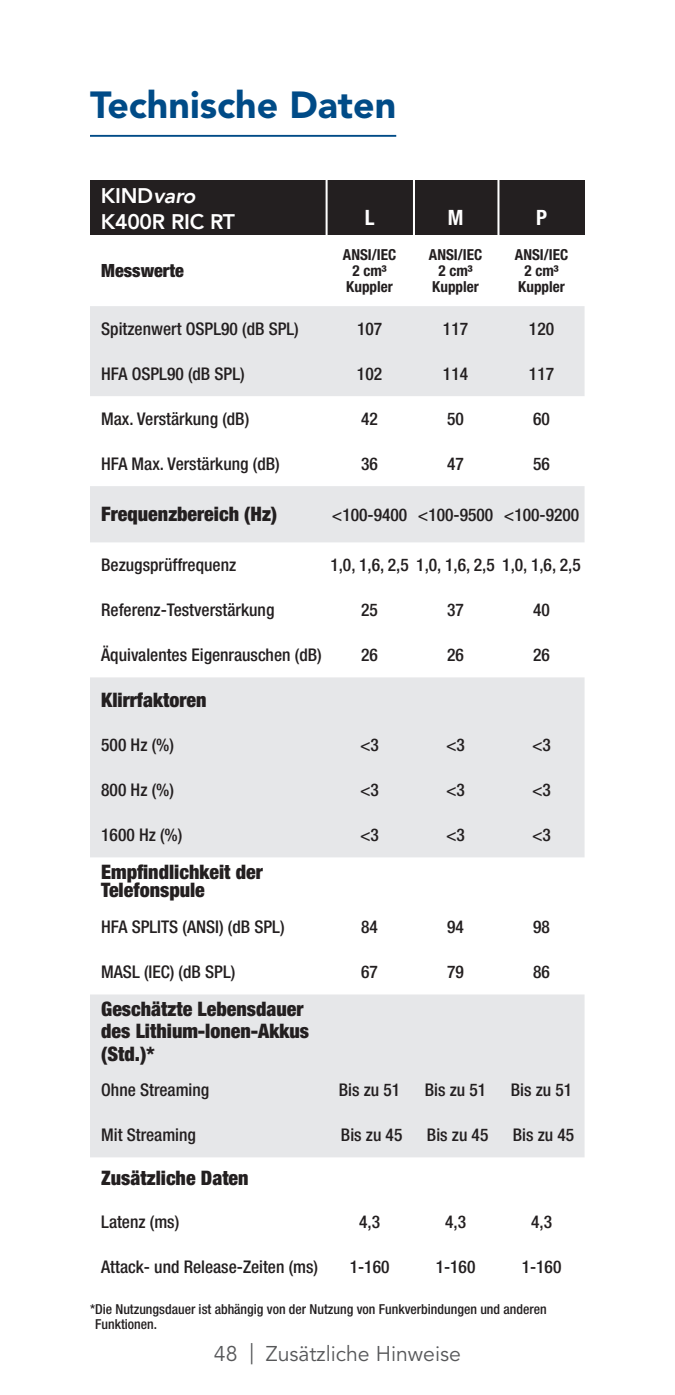
<style>
.page{position:relative;width:675px;height:1395px;background:#fff}
.page>*{position:absolute;margin:0;border:0;box-sizing:border-box;transform-origin:0 0}
.t1{font:37.5px "Avenir LT SLI Std Black";color:#004b87}
.t2{font:21.25px "Avenir LT SLI Std Book";color:#57585a}
.t3{font:700 condensed 21.25px "Helvetica Neue LT Std";color:#fff}
.t4{font:800 21px/25.2px "Avenir";letter-spacing:-.01em;color:#fff}
.t5{font:900 condensed 20px/22.5px "Helvetica Neue LT Std";color:#231f20}
.t6{font:900 condensed 18.25px "Helvetica Neue LT Std";color:#231f20}
.t7{font:500 condensed 17.5px "Helvetica Neue LT Std";color:#231f20}
.t8{font:700 condensed 15.25px/16.2px "Helvetica Neue LT Std";color:#231f20;text-align:center}
.t9{font:500 condensed 13.75px/15px "Helvetica Neue LT Std";color:#231f20}
.s1{font-style:italic}
</style>
<div class="page">
<hr style="left:90px;top:135px;width:306px;height:2px;background:#004b87">
<div style="left:90px;top:180px;width:495px;height:55px;background:#231f20"></div>
<hr style="left:326px;top:168px;width:2px;height:73px;background:#fff">
<hr style="left:413px;top:168px;width:2px;height:73px;background:#fff">
<hr style="left:497px;top:168px;width:2px;height:73px;background:#fff">
<svg style="left:90px;top:306px;width:495px;height:851px;fill:#e6e7e9"></svg>
<h1 class="t1" style="left:90px;top:83px;width:308px">Technische Daten</h1>
<p class="t4" style="left:101px;top:183px;width:136px">KIND<span class="s1">varo<br></span>K400R RIC RT</p>
<p class="t6" style="left:101px;top:259px;width:84px">Messwerte</p>
<p class="t3" style="left:365px;top:205px;width:11px">L</p>
<p class="t3" style="left:448px;top:205px;width:17px">M</p>
<p class="t3" style="left:536px;top:205px;width:12px">P</p>
<p class="t8" style="left:343px;top:246px;width:55px">ANSI/IEC<br>2 cm³<br>Kuppler</p>
<p class="t8" style="left:429px;top:246px;width:55px">ANSI/IEC<br>2 cm³<br>Kuppler</p>
<p class="t8" style="left:515px;top:246px;width:55px">ANSI/IEC<br>2 cm³<br>Kuppler</p>
<p class="t7" style="left:101px;top:318px;width:199px">Spitzenwert OSPL90 (dB SPL)</p>
<p class="t7" style="left:357px;top:318px;width:27px">107</p>
<p class="t7" style="left:443px;top:318px;width:27px">117</p>
<p class="t7" style="left:529px;top:318px;width:27px">120</p>
<p class="t7" style="left:101px;top:363px;width:145px">HFA OSPL90 (dB SPL)</p>
<p class="t7" style="left:357px;top:363px;width:27px">102</p>
<p class="t7" style="left:443px;top:363px;width:27px">114</p>
<p class="t7" style="left:529px;top:363px;width:27px">117</p>
<p class="t7" style="left:101px;top:408px;width:150px">Max. Verstärkung (dB)</p>
<p class="t7" style="left:361px;top:408px;width:18px">42</p>
<p class="t7" style="left:447px;top:408px;width:18px">50</p>
<p class="t7" style="left:533px;top:408px;width:18px">60</p>
<p class="t7" style="left:101px;top:453px;width:180px">HFA Max. Verstärkung (dB)</p>
<p class="t7" style="left:361px;top:453px;width:18px">36</p>
<p class="t7" style="left:447px;top:453px;width:18px">47</p>
<p class="t7" style="left:533px;top:453px;width:18px">56</p>
<p class="t5" style="left:101px;top:503px;width:177px">Frequenzbereich (Hz)</p>
<p class="t7" style="left:332px;top:504px;width:249px">&lt;100-9400 &lt;100-9500 &lt;100-9200</p>
<p class="t7" style="left:101px;top:555px;width:136px">Bezugsprüffrequenz</p>
<p class="t7" style="left:330px;top:555px;width:252px">1,0, 1,6, 2,5 1,0, 1,6, 2,5 1,0, 1,6, 2,5</p>
<p class="t7" style="left:101px;top:600px;width:175px">Referenz-Testverstärkung</p>
<p class="t7" style="left:361px;top:600px;width:18px">25</p>
<p class="t7" style="left:447px;top:600px;width:18px">37</p>
<p class="t7" style="left:533px;top:600px;width:18px">40</p>
<p class="t7" style="left:101px;top:644px;width:222px">Äquivalentes Eigenrauschen (dB)</p>
<p class="t7" style="left:361px;top:644px;width:18px">26</p>
<p class="t7" style="left:447px;top:644px;width:18px">26</p>
<p class="t7" style="left:533px;top:644px;width:18px">26</p>
<p class="t5" style="left:101px;top:688px;width:107px">Klirrfaktoren</p>
<p class="t7" style="left:101px;top:735px;width:74px">500 Hz (%)</p>
<p class="t7" style="left:360px;top:735px;width:20px">&lt;3</p>
<p class="t7" style="left:446px;top:735px;width:20px">&lt;3</p>
<p class="t7" style="left:532px;top:735px;width:20px">&lt;3</p>
<p class="t7" style="left:101px;top:780px;width:74px">800 Hz (%)</p>
<p class="t7" style="left:360px;top:780px;width:20px">&lt;3</p>
<p class="t7" style="left:446px;top:780px;width:20px">&lt;3</p>
<p class="t7" style="left:532px;top:780px;width:20px">&lt;3</p>
<p class="t7" style="left:101px;top:824px;width:83px">1600 Hz (%)</p>
<p class="t7" style="left:360px;top:824px;width:20px">&lt;3</p>
<p class="t7" style="left:446px;top:824px;width:20px">&lt;3</p>
<p class="t7" style="left:532px;top:824px;width:20px">&lt;3</p>
<p class="t5" style="left:101px;top:862px;width:163px;line-height:18.2px">Empfindlichkeit der<br>Telefonspule</p>
<p class="t7" style="left:101px;top:917px;width:185px">HFA SPLITS (ANSI) (dB SPL)</p>
<p class="t7" style="left:361px;top:917px;width:18px">84</p>
<p class="t7" style="left:447px;top:917px;width:18px">94</p>
<p class="t7" style="left:533px;top:917px;width:18px">98</p>
<p class="t7" style="left:101px;top:962px;width:136px">MASL (IEC) (dB SPL)</p>
<p class="t7" style="left:361px;top:962px;width:18px">67</p>
<p class="t7" style="left:447px;top:962px;width:18px">79</p>
<p class="t7" style="left:533px;top:962px;width:18px">86</p>
<p class="t5" style="left:101px;top:997px;width:209px">Geschätzte Lebensdauer des Lithium-Ionen-Akkus (Std.)*</p>
<p class="t7" style="left:101px;top:1080px;width:110px">Ohne Streaming</p>
<p class="t7" style="left:339px;top:1080px;width:63px">Bis zu 51</p>
<p class="t7" style="left:425px;top:1080px;width:63px">Bis zu 51</p>
<p class="t7" style="left:511px;top:1080px;width:63px">Bis zu 51</p>
<p class="t7" style="left:101px;top:1124px;width:96px">Mit Streaming</p>
<p class="t7" style="left:341px;top:1124px;width:63px">Bis zu 45</p>
<p class="t7" style="left:427px;top:1124px;width:63px">Bis zu 45</p>
<p class="t7" style="left:513px;top:1124px;width:63px">Bis zu 45</p>
<p class="t5" style="left:101px;top:1167px;width:149px">Zusätzliche Daten</p>
<p class="t7" style="left:101px;top:1211px;width:80px">Latenz (ms)</p>
<p class="t7" style="left:359px;top:1211px;width:22px">4,3</p>
<p class="t7" style="left:445px;top:1211px;width:22px">4,3</p>
<p class="t7" style="left:531px;top:1211px;width:22px">4,3</p>
<p class="t7" style="left:101px;top:1256px;width:218px">Attack- und Release-Zeiten (ms)</p>
<p class="t7" style="left:350px;top:1256px;width:41px">1-160</p>
<p class="t7" style="left:436px;top:1256px;width:41px">1-160</p>
<p class="t7" style="left:522px;top:1256px;width:41px">1-160</p>
<p class="t9" style="left:95px;top:1302px;width:453px;text-indent:-5px">*Die Nutzungsdauer ist abhängig von der Nutzung von Funkverbindungen und anderen<br>Funktionen.</p>
<p class="t2" style="left:214px;top:1342px;width:249px">48 | Zusätzliche Hinweise</p>
</div>
